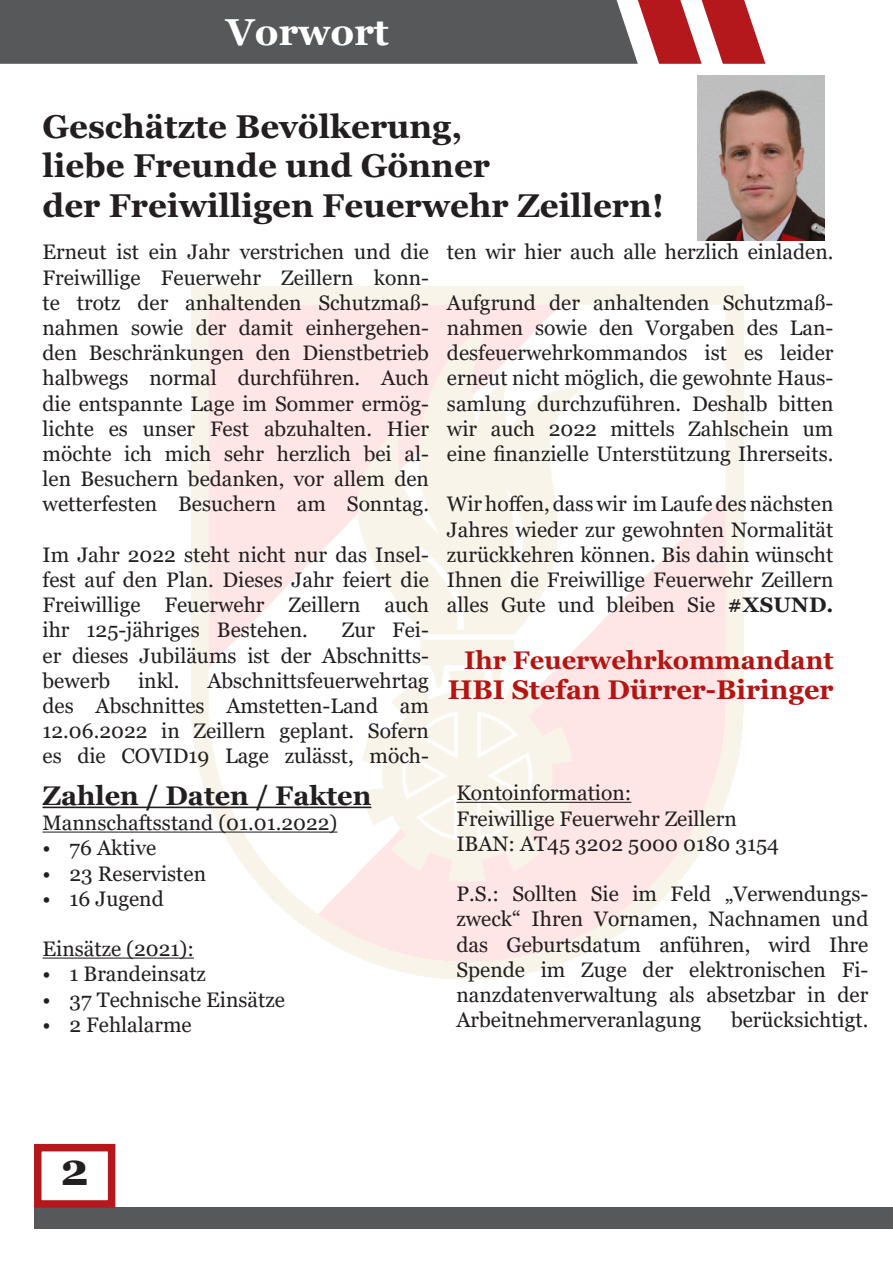
<style>
.page{position:relative;width:893px;height:1263px;background:#fff}
.page>*{position:absolute;margin:0;border:0;box-sizing:border-box;transform-origin:0 0}
.t1{font:700 45px "Georgia";color:#231f20}
.t2{font:700 37.5px "Georgia";color:#fff}
.t3{font:700 33px "Georgia";color:#231f20}
.t4{font:700 27px "Georgia";color:#b41412}
.t5{font:700 27px "Georgia";color:#231f20}
.t6{font:700 25.5px "Georgia";color:#b41412}
.t7{font:21px/25.2px "Georgia";color:#231f20;text-align:justify}
.s1{font-weight:700}
</style>
<div class="page">
<svg style="left:0;top:0;width:765px;height:64px;background:#6d5c5e"></svg>
<div style="left:34px;top:1208px;width:859px;height:21px;background:#57585a"></div>
<div style="left:34px;top:1144px;width:81px;height:64px;border:8px solid #b4181d"></div>
<img style="left:698px;top:75px;width:127px;height:165px">
<hr style="left:43px;top:806px;width:328px;height:2px;background:#231f20">
<hr style="left:43px;top:831px;width:294px;height:1px;background:#231f20">
<hr style="left:43px;top:957px;width:151px;height:1px;background:#231f20">
<hr style="left:456px;top:802px;width:175px;height:1px;background:#231f20">
<p class="t2" style="left:226px;top:8px;width:164px">Vorwort</p>
<p class="t3" style="left:43px;top:105px;width:421px">Geschätzte Bevölkerung,</p>
<p class="t3" style="left:43px;top:145px;width:449px">liebe Freunde und Gönner</p>
<p class="t3" style="left:43px;top:184px;width:623px">der Freiwilligen Feuerwehr Zeillern!</p>
<p class="t7" style="left:43px;top:240px;width:388px">Erneut ist ein Jahr verstrichen und die Freiwillige Feuerwehr Zeillern konn&shy;te trotz der anhaltenden Schutzmaß&shy;nahmen sowie der damit einhergehen&shy;den Beschränkungen den Dienstbetrieb halbwegs normal durchführen. Auch die entspannte Lage im Sommer ermög&shy;lichte es unser Fest abzuhalten. Hier möchte ich mich sehr herzlich bei al&shy;len Besuchern bedanken, vor allem den wetterfesten Besuchern am Sonntag.</p>
<p class="t7" style="left:43px;top:542px;width:388px">Im Jahr 2022 steht nicht nur das Insel&shy;fest auf den Plan. Dieses Jahr feiert die Freiwillige Feuerwehr Zeillern auch ihr 125-jähriges Bestehen.</p>
<p class="t7" style="left:43px;top:618px;width:388px;text-indent:299px">Zur Fei&shy;er dieses Jubiläums ist der Abschnitts&shy;bewerb</p>
<p class="t7" style="left:43px;top:668px;width:388px;text-indent:165px">Abschnittsfeuerwehrtag des Abschnittes Amstetten-Land am 12.06.2022 in Zeillern geplant. Sofern es die COVID19 Lage zulässt, möch-</p>
<p class="t7" style="left:138px;top:668px;width:43px">inkl.</p>
<p class="t5" style="left:43px;top:778px;width:330px">Zahlen / Daten / Fakten</p>
<p class="t7" style="left:43px;top:811px;width:296px">Mannschaftsstand (01.01.2022)</p>
<p class="t7" style="left:43px;top:836px;width:115px">• 76 Aktive</p>
<p class="t7" style="left:43px;top:861px;width:165px">• 23 Reservisten</p>
<p class="t7" style="left:43px;top:886px;width:123px">• 16 Jugend</p>
<p class="t7" style="left:43px;top:937px;width:153px">Einsätze (2021):</p>
<p class="t7" style="left:43px;top:962px;width:165px">• 1 Brandeinsatz</p>
<p class="t7" style="left:43px;top:987px;width:244px">• 37 Technische Einsätze</p>
<p class="t7" style="left:43px;top:1012px;width:151px">• 2 Fehlalarme</p>
<p class="t7" style="left:447px;top:240px;width:388px">ten wir hier auch alle herzlich einladen.</p>
<p class="t7" style="left:447px;top:290px;width:388px">Aufgrund der anhaltenden Schutzmaß&shy;nahmen sowie den Vorgaben des Lan&shy;desfeuerwehrkommandos ist es leider erneut nicht möglich, die gewohnte Haus&shy;samlung durchzuführen. Deshalb bitten wir auch 2022 mittels Zahlschein um eine finanzielle Unterstützung Ihrerseits.</p>
<p class="t7" style="left:447px;top:492px;width:388px">Wir hoffen, dass wir im Laufe des nächsten Jahres wieder zur gewohnten Normalität zurückkehren können. Bis dahin wünscht Ihnen die Freiwillige Feuerwehr Zeillern alles Gute und bleiben Sie <span class="s1">#XSUND.</span></p>
<p class="t6" style="left:464px;top:644px;width:371px">Ihr Feuerwehrkommandant</p>
<p class="t4" style="left:448px;top:672px;width:387px">HBI Stefan Dürrer-Biringer</p>
<p class="t7" style="left:456px;top:781px;width:176px">Kontoinformation:</p>
<p class="t7" style="left:456px;top:806px;width:282px">Freiwillige Feuerwehr Zeillern</p>
<p class="t7" style="left:456px;top:831px;width:324px">IBAN: AT45 3202 5000 0180 3154</p>
<p class="t7" style="left:456px;top:882px;width:413px">P.S.: Sollten Sie im Feld „Verwendungs&shy;zweck“ Ihren Vornamen, Nachnamen und das Geburtsdatum anführen, wird Ihre Spende im Zuge der elektronischen Fi&shy;nanzdatenverwaltung als absetzbar in der Arbeitnehmerveranlagung</p>
<p class="t7" style="left:731px;top:1008px;width:139px">berücksichtigt.</p>
<h1 class="t1" style="left:61px;top:1141px;width:30px">2</h1>
</div>
